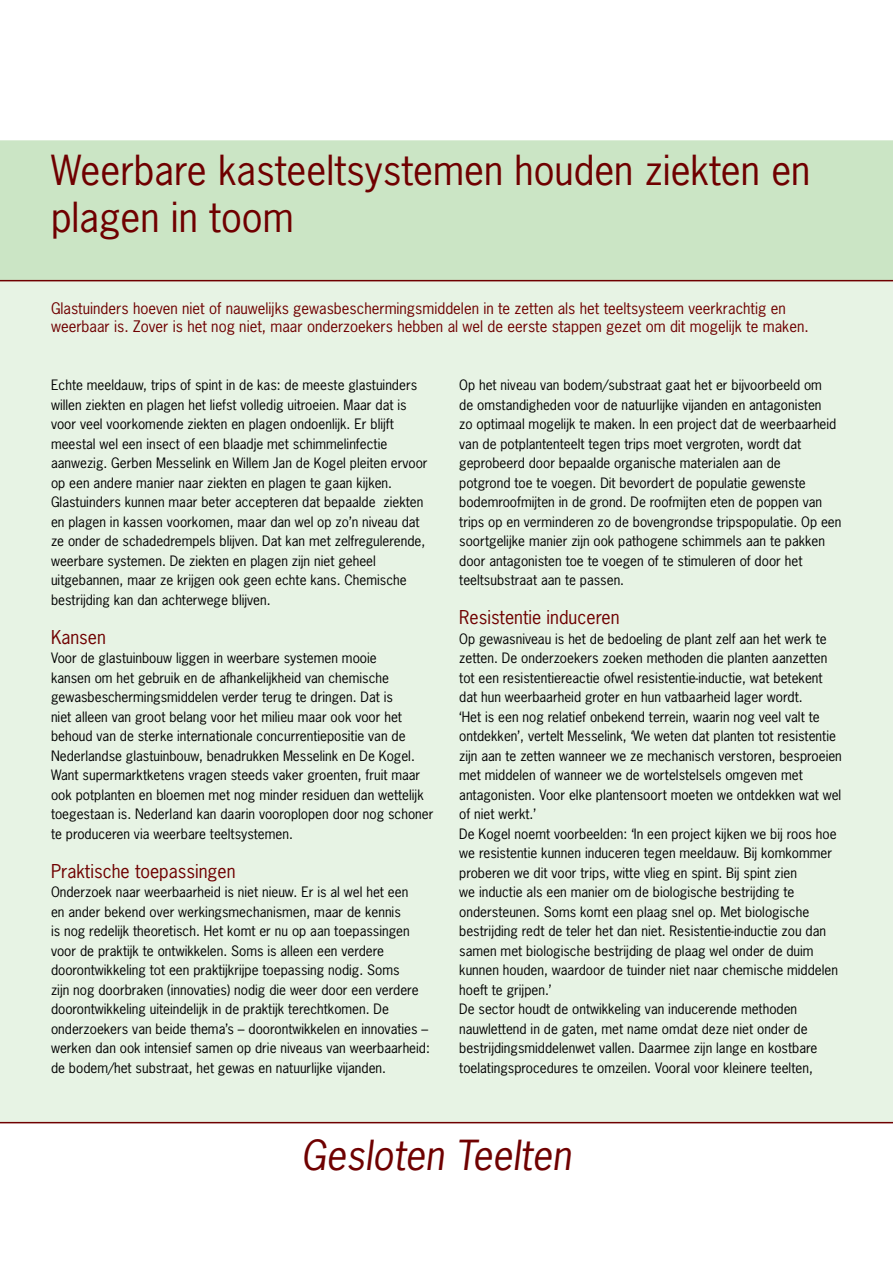
<style>
.page{position:relative;width:893px;height:1263px;background:#fff}
.page>*{position:absolute;margin:0;border:0;box-sizing:border-box;transform-origin:0 0}
.t1{font:39px/46.5px "News Gothic Std";color:#6f0000}
.t2{font:italic 39px "News Gothic Std";color:#6f0000}
.t3{font:18px "News Gothic Std";color:#6f0000}
.t4{font:15px/18px "News Gothic Std";color:#6f0000}
.t5{font:13.5px/19.5px "News Gothic Std";color:#000}
</style>
<div class="page">
<div style="left:0;top:225px;width:893px;height:897px;background:#e7f3e4"></div>
<div style="left:0;top:140px;width:893px;height:140px;background:#cbe5c5"></div>
<hr style="left:0;top:1122px;width:893px;height:1px;background:#6f0000">
<hr style="left:0;top:280px;width:893px;height:1px;background:#6f0000">
<h1 class="t1" style="left:51px;top:147px;width:761px">Weerbare kasteeltsystemen houden ziekten en plagen in toom</h1>
<p class="t4" style="left:51px;top:299px;width:759px">Glastuinders hoeven niet of nauwelijks gewasbeschermingsmiddelen in te zetten als het teeltsysteem veerkrachtig en weerbaar is. Zover is het nog niet, maar onderzoekers hebben al wel de eerste stappen gezet om dit mogelijk te maken.</p>
<p class="t5" style="left:51px;top:375px;width:378px">Echte meeldauw, trips of spint in de kas: de meeste glastuinders willen ziekten en plagen het liefst volledig uitroeien. Maar dat is voor veel voorkomende ziekten en plagen ondoenlijk. Er blijft meestal wel een insect of een blaadje met schimmelinfectie aanwezig. Gerben Messelink en Willem Jan de Kogel pleiten ervoor op een andere manier naar ziekten en plagen te gaan kijken.<br>Glastuinders kunnen maar beter accepteren dat bepaalde ziekten en plagen in kassen voorkomen, maar dan wel op zo’n niveau dat ze onder de schadedrempels blijven. Dat kan met zelfregulerende, weerbare systemen. De ziekten en plagen zijn niet geheel uitgebannen, maar ze krijgen ook geen echte kans. Chemische bestrijding kan dan achterwege blijven.</p>
<h2 class="t3" style="left:51px;top:625px;width:56px">Kansen</h2>
<p class="t5" style="left:51px;top:648px;width:384px">Voor de glastuinbouw liggen in weerbare systemen mooie<br>kansen om het gebruik en de afhankelijkheid van chemische gewasbeschermingsmiddelen verder terug te dringen. Dat is<br>niet alleen van groot belang voor het milieu maar ook voor het behoud van de sterke internationale concurrentiepositie van de Nederlandse glastuinbouw, benadrukken Messelink en De Kogel.<br>Want supermarktketens vragen steeds vaker groenten, fruit maar ook potplanten en bloemen met nog minder residuen dan wettelijk toegestaan is. Nederland kan daarin vooroplopen door nog schoner te produceren via weerbare teeltsystemen.</p>
<h2 class="t3" style="left:51px;top:859px;width:186px">Praktische toepassingen</h2>
<p class="t5" style="left:51px;top:882px;width:380px">Onderzoek naar weerbaarheid is niet nieuw. Er is al wel het een<br>en ander bekend over werkingsmechanismen, maar de kennis<br>is nog redelijk theoretisch. Het komt er nu op aan toepassingen voor de praktijk te ontwikkelen. Soms is alleen een verdere doorontwikkeling tot een praktijkrijpe toepassing nodig. Soms<br>zijn nog doorbraken (innovaties) nodig die weer door een verdere doorontwikkeling uiteindelijk in de praktijk terechtkomen. De onderzoekers van beide thema’s – doorontwikkelen en innovaties – werken dan ook intensief samen op drie niveaus van weerbaarheid: de bodem/het substraat, het gewas en natuurlijke vijanden.</p>
<p class="t5" style="left:459px;top:375px;width:384px">Op het niveau van bodem/substraat gaat het er bijvoorbeeld om<br>de omstandigheden voor de natuurlijke vijanden en antagonisten<br>zo optimaal mogelijk te maken. In een project dat de weerbaarheid van de potplantenteelt tegen trips moet vergroten, wordt dat geprobeerd door bepaalde organische materialen aan de<br>potgrond toe te voegen. Dit bevordert de populatie gewenste bodemroofmijten in de grond. De roofmijten eten de poppen van trips op en verminderen zo de bovengrondse tripspopulatie. Op een soortgelijke manier zijn ook pathogene schimmels aan te pakken door antagonisten toe te voegen of te stimuleren of door het teeltsubstraat aan te passen.</p>
<h2 class="t3" style="left:459px;top:606px;width:162px">Resistentie induceren</h2>
<p class="t5" style="left:459px;top:629px;width:384px">Op gewasniveau is het de bedoeling de plant zelf aan het werk te zetten. De onderzoekers zoeken methoden die planten aanzetten tot een resistentiereactie ofwel resistentie-inductie, wat betekent dat hun weerbaarheid groter en hun vatbaarheid lager wordt.<br>‘Het is een nog relatief onbekend terrein, waarin nog veel valt te ontdekken’, vertelt Messelink, ‘We weten dat planten tot resistentie zijn aan te zetten wanneer we ze mechanisch verstoren, besproeien met middelen of wanneer we de wortelstelsels omgeven met antagonisten. Voor elke plantensoort moeten we ontdekken wat wel of niet werkt.’<br>De Kogel noemt voorbeelden: ‘In een project kijken we bij roos hoe we resistentie kunnen induceren tegen meeldauw. Bij komkommer proberen we dit voor trips, witte vlieg en spint. Bij spint zien<br>we inductie als een manier om de biologische bestrijding te ondersteunen. Soms komt een plaag snel op. Met biologische bestrijding redt de teler het dan niet. Resistentie-inductie zou dan samen met biologische bestrijding de plaag wel onder de duim kunnen houden, waardoor de tuinder niet naar chemische middelen hoeft te grijpen.’<br>De sector houdt de ontwikkeling van inducerende methoden nauwlettend in de gaten, met name omdat deze niet onder de bestrijdingsmiddelenwet vallen. Daarmee zijn lange en kostbare toelatingsprocedures te omzeilen. Vooral voor kleinere teelten,</p>
<h1 class="t2" style="left:301px;top:1130px;width:271px">Gesloten Teelten</h1>
</div>
